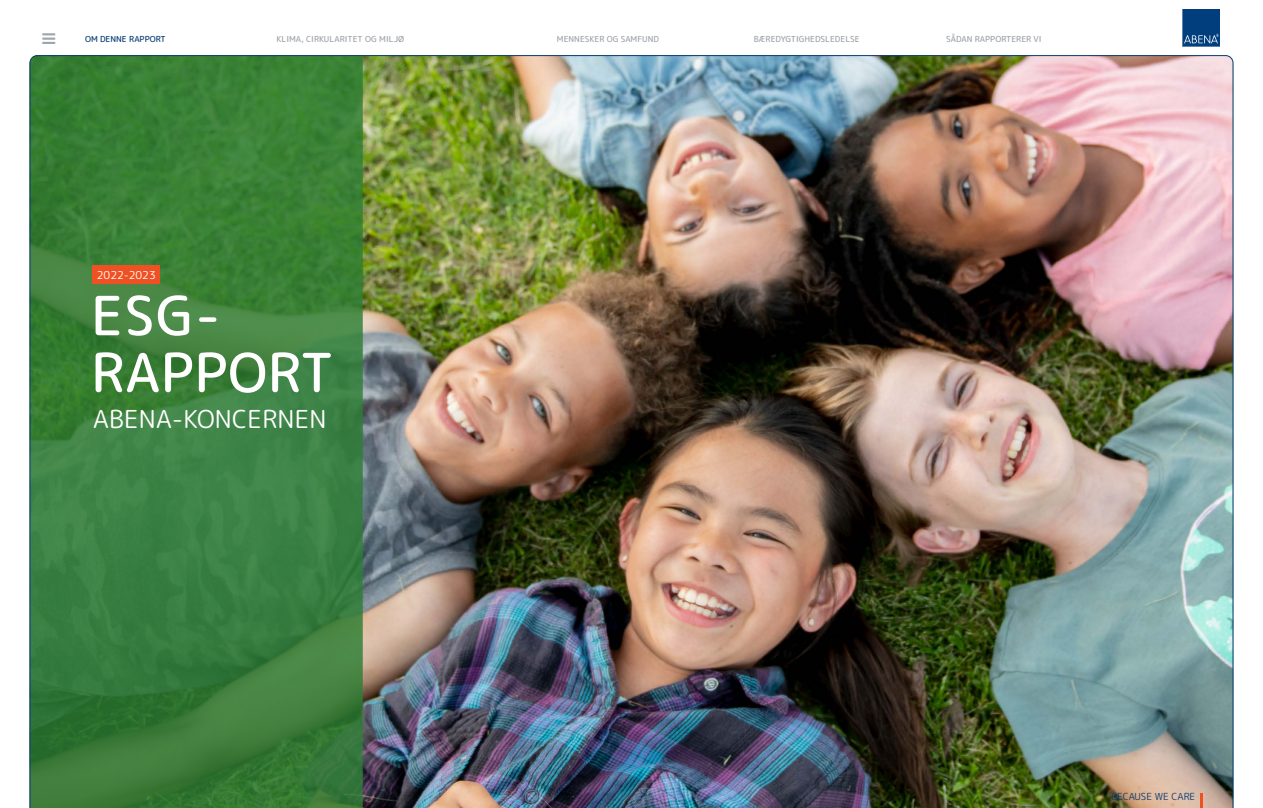
<style>
.page{position:relative;width:1263px;height:808px;background:#fff}
.page>*{position:absolute;margin:0;border:0;box-sizing:border-box;transform-origin:0 0}
.t1{font:54px/57px "rounded mplus 1 c medium";letter-spacing:.01em;color:#fff}
.t2{font:24.75px "rounded mplus 1 c regular";letter-spacing:.01em;color:#fff}
.t3{font:10.8px "rounded mplus 1 c regular";color:#fff}
.t4{font:9.75px "rounded mplus 1 c regular";color:#0a3e76}
.t5{font:8.25px "rounded mplus 1 c medium";color:#a0a5aa}
.t6{font:8.25px "rounded mplus 1 c medium";color:#0a3e76}
</style>
<div class="page">
<img style="left:30px;top:55px;width:1203px;height:753px">
<hr style="left:1200px;top:793px;width:3px;height:15px;background:#f05123">
<svg style="left:1182px;top:9px;width:38px;height:38px"></svg>
<p class="t6" style="left:85px;top:33px;width:82px">OM DENNE RAPPORT</p>
<p class="t5" style="left:277px;top:33px;width:129px">KLIMA, CIRKULARITET OG MILJØ</p>
<p class="t5" style="left:557px;top:33px;width:104px">MENNESKER OG SAMFUND</p>
<p class="t5" style="left:754px;top:33px;width:107px">BÆREDYGTIGHEDSLEDELSE</p>
<p class="t5" style="left:946px;top:33px;width:97px">SÅDAN RAPPORTERER VI</p>
<h3 class="t3" style="left:97px;top:267px;width:60px">2022-2023</h3>
<h1 class="t1" style="left:91px;top:287px;width:244px">ESG-<br>RAPPORT</h1>
<h2 class="t2" style="left:93px;top:402px;width:235px">ABENA-KONCERNEN</h2>
<p class="t4" style="left:1111px;top:790px;width:85px">BECAUSE WE CARE</p>
</div>
